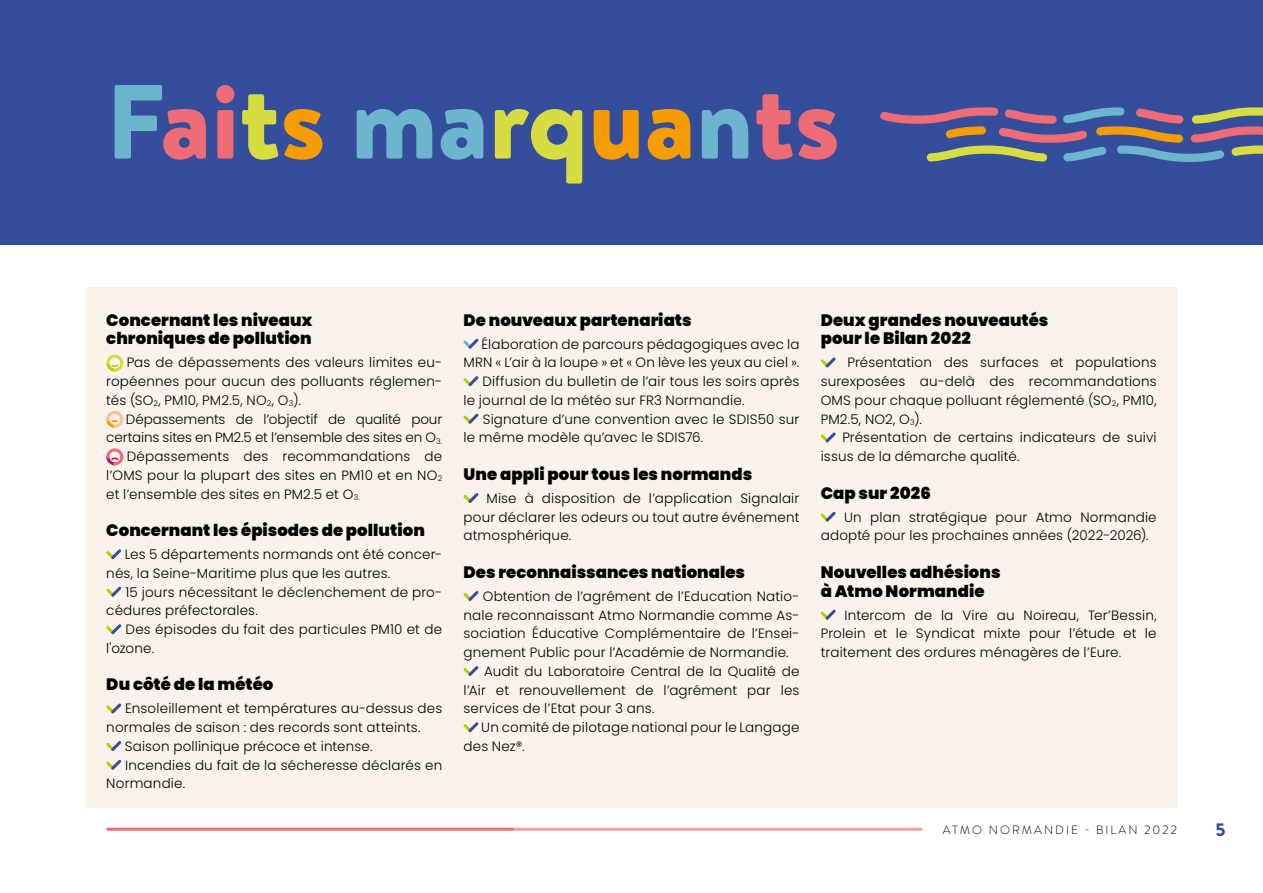
<style>
.page{position:relative;width:1263px;height:893px;background:#fff}
.page>*{position:absolute;margin:0;border:0;box-sizing:border-box;transform-origin:0 0}
.t1{font:900 105px "Brandon Text";color:#6cb5cd}
.t2{font:900 18px "Brandon Text";color:#344e9b}
.t3{font:900 16.5px/18.8px "Poppins";letter-spacing:.005em;color:#000}
.t4{font:300 13.5px/18.8px "Poppins";letter-spacing:.01em;color:#000}
.t5{font:300 13.5px "Poppins";letter-spacing:-.01em;color:#000}
.t6{font:300 12px "Brandon Text";letter-spacing:.17em;color:#000}
.s1{color:#ed6c76}
.s2{color:#d7dc43}
.s3{color:#f59c00}
</style>
<div class="page">
<hr style="left:512px;top:828px;width:409px;height:3px;background:#f39e9e">
<hr style="left:108px;top:828px;width:404px;height:3px;background:#ed6c76">
<div style="left:85px;top:287px;width:1093px;height:521px;background:#faf3eb"></div>
<div style="left:0;top:0;width:1263px;height:244px;background:#344e9b"></div>
<svg style="left:880px;top:107px;width:383px;height:55px"></svg>
<svg style="left:106px;top:355px;width:17px;height:17px"></svg>
<svg style="left:106px;top:411px;width:17px;height:17px"></svg>
<svg style="left:106px;top:448px;width:17px;height:17px"></svg>
<svg style="left:106px;top:549px;width:15px;height:10px"></svg>
<svg style="left:106px;top:587px;width:15px;height:10px"></svg>
<svg style="left:106px;top:624px;width:15px;height:10px"></svg>
<svg style="left:106px;top:703px;width:15px;height:10px"></svg>
<svg style="left:106px;top:741px;width:15px;height:10px"></svg>
<svg style="left:106px;top:760px;width:15px;height:10px"></svg>
<svg style="left:463px;top:339px;width:15px;height:10px"></svg>
<svg style="left:463px;top:376px;width:15px;height:10px"></svg>
<svg style="left:463px;top:414px;width:15px;height:10px"></svg>
<svg style="left:463px;top:493px;width:15px;height:10px"></svg>
<svg style="left:463px;top:591px;width:15px;height:10px"></svg>
<svg style="left:463px;top:666px;width:15px;height:10px"></svg>
<svg style="left:463px;top:722px;width:15px;height:10px"></svg>
<svg style="left:820px;top:357px;width:16px;height:10px"></svg>
<svg style="left:820px;top:432px;width:16px;height:10px"></svg>
<svg style="left:820px;top:512px;width:16px;height:10px"></svg>
<svg style="left:820px;top:610px;width:16px;height:10px"></svg>
<h1 class="t1" style="left:106px;top:48px;width:735px">F<span class="s1">ai</span><span class="s2">t</span><span class="s3">s</span> ma<span class="s2">rq</span><span class="s3">ua</span>n<span class="s1">ts</span></h1>
<p class="t3" style="left:106px;top:311px;width:208px">Concernant les niveaux chroniques de pollution</p>
<p class="t4" style="left:106px;top:353px;width:337px;text-align:justify;text-indent:20px">Pas de dépassements des valeurs limites eu&shy;ropéennes pour aucun des polluants réglemen&shy;tés (SO<sub>2</sub>, PM10, PM2.5, NO<sub>2</sub>, O<sub>3</sub>).</p>
<p class="t5" style="left:126px;top:411px;width:318px">Dépassements de l’objectif de qualité pour</p>
<p class="t5" style="left:106px;top:430px;width:337px">certains sites en PM2.5 et l’ensemble des sites en O<sub>3.</sub></p>
<p class="t4" style="left:127px;top:447px;width:317px">Dépassements des recommandations de</p>
<p class="t4" style="left:106px;top:466px;width:337px">l’OMS pour la plupart des sites en PM10 et en NO<sub>2</sub></p>
<p class="t4" style="left:106px;top:485px;width:255px">et l’ensemble des sites en PM2.5 et O<sub>3.</sub></p>
<p class="t3" style="left:106px;top:521px;width:320px">Concernant les épisodes de pollution</p>
<p class="t4" style="left:106px;top:545px;width:337px;text-indent:18px">Les 5 départements normands ont été concer&shy;nés, la Seine-Maritime plus que les autres.</p>
<p class="t4" style="left:106px;top:583px;width:337px;text-indent:19px">15 jours nécessitant le déclenchement de pro&shy;cédures préfectorales.</p>
<p class="t4" style="left:106px;top:620px;width:337px;text-indent:19px">Des épisodes du fait des particules PM10 et de l'ozone.</p>
<p class="t3" style="left:106px;top:675px;width:169px">Du côté de la météo</p>
<p class="t4" style="left:125px;top:699px;width:318px">Ensoleillement et températures au-dessus des</p>
<p class="t4" style="left:106px;top:718px;width:316px">normales de saison : des records sont atteints.</p>
<p class="t4" style="left:125px;top:737px;width:249px">Saison pollinique précoce et intense.</p>
<p class="t4" style="left:125px;top:756px;width:318px">Incendies du fait de la sécheresse déclarés en</p>
<p class="t4" style="left:106px;top:774px;width:80px">Normandie.</p>
<p class="t3" style="left:463px;top:311px;width:230px">De nouveaux partenariats</p>
<p class="t4" style="left:481px;top:335px;width:319px">Élaboration de parcours pédagogiques avec la</p>
<p class="t4" style="left:463px;top:353px;width:337px">MRN « L’air à la loupe » et « On lève les yeux au ciel ».</p>
<p class="t4" style="left:482px;top:372px;width:318px">Diffusion du bulletin de l’air tous les soirs après</p>
<p class="t4" style="left:463px;top:391px;width:282px">le journal de la météo sur FR3 Normandie.</p>
<p class="t4" style="left:483px;top:410px;width:318px">Signature d’une convention avec le SDIS50 sur</p>
<p class="t4" style="left:463px;top:428px;width:241px">le même modèle qu’avec le SDIS76.</p>
<p class="t3" style="left:463px;top:465px;width:290px">Une appli pour tous les normands</p>
<p class="t4" style="left:463px;top:489px;width:337px;text-align:justify;text-indent:23px">Mise à disposition de l’application Signalair pour déclarer les odeurs ou tout autre événement atmosphérique.</p>
<p class="t3" style="left:463px;top:563px;width:283px">Des reconnaissances nationales</p>
<p class="t4" style="left:483px;top:587px;width:318px">Obtention de l’agrément de l’Education Natio-</p>
<p class="t4" style="left:463px;top:606px;width:337px">nale reconnaissant Atmo Normandie comme As-</p>
<p class="t4" style="left:463px;top:624px;width:337px">sociation Éducative Complémentaire de l’Ensei-</p>
<p class="t4" style="left:463px;top:643px;width:327px">gnement Public pour l’Académie de Normandie.</p>
<p class="t4" style="left:484px;top:662px;width:317px">Audit du Laboratoire Central de la Qualité de</p>
<p class="t4" style="left:463px;top:681px;width:337px">l’Air et renouvellement de l’agrément par les</p>
<p class="t4" style="left:463px;top:699px;width:192px">services de l’Etat pour 3 ans.</p>
<p class="t4" style="left:481px;top:718px;width:320px">Un comité de pilotage national pour le Langage</p>
<p class="t4" style="left:463px;top:737px;width:63px">des Nez®.</p>
<p class="t3" style="left:821px;top:311px;width:229px">Deux grandes nouveautés pour le Bilan 2022</p>
<p class="t4" style="left:821px;top:353px;width:337px;text-align:justify;text-indent:27px">Présentation des surfaces et populations surexposées au-delà des recommandations OMS pour chaque polluant réglementé (SO<sub>2</sub>, PM10, PM2.5, NO2, O<sub>3</sub>).</p>
<p class="t4" style="left:821px;top:428px;width:337px;text-indent:22px">Présentation de certains indicateurs de suivi issus de la démarche qualité.</p>
<p class="t3" style="left:821px;top:484px;width:112px">Cap sur 2026</p>
<p class="t4" style="left:821px;top:508px;width:337px;text-indent:23px">Un plan stratégique pour Atmo Normandie adopté pour les prochaines années (2022-2026).</p>
<p class="t3" style="left:821px;top:563px;width:181px">Nouvelles adhésions à Atmo Normandie</p>
<p class="t4" style="left:821px;top:606px;width:337px;text-align:justify;text-indent:24px">Intercom de la Vire au Noireau, Ter’Bessin, Prolein et le Syndicat mixte pour l’étude et le traitement des ordures ménagères de l’Eure.</p>
<p class="t6" style="left:943px;top:821px;width:236px">ATMO NORMANDIE - BILAN 2022</p>
<h2 class="t2" style="left:1215px;top:816px;width:12px">5</h2>
</div>
